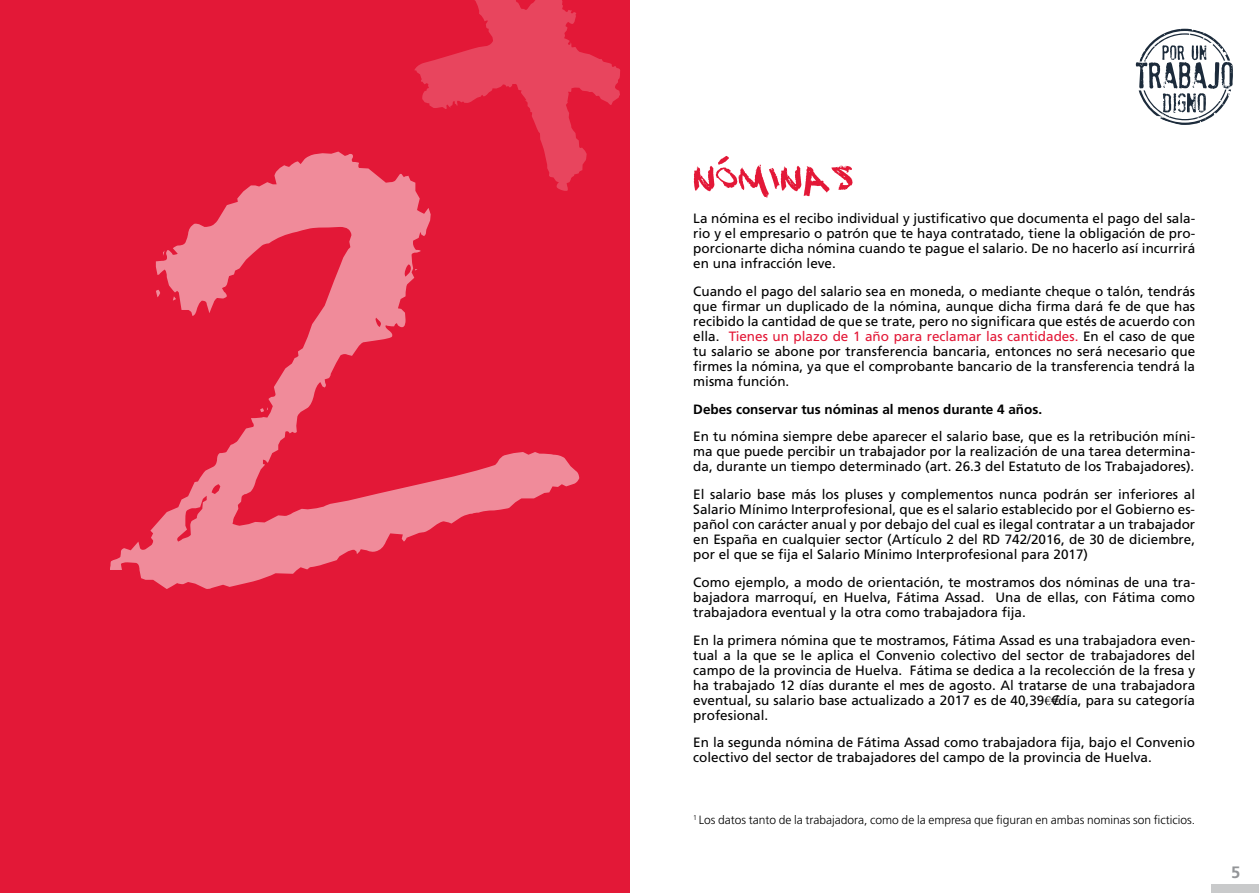
<style>
.page{position:relative;width:1259px;height:893px;background:#fff}
.page>*{position:absolute;margin:0;border:0;box-sizing:border-box;transform-origin:0 0}
.t1{font:700 16.5px "Frutiger";color:#939598}
.t2{font:13.5px/15px "Frutiger";color:#000;text-align:justify}
.t3{font:700 13.5px "Frutiger";color:#000}
.t4{font:300 12px "Frutiger";color:#000}
.s1{color:#e31837}
.s2{font-family:"Minion Pro"}
</style>
<div class="page">
<svg style="left:1135px;top:29px;width:98px;height:96px"></svg>
<div style="left:1211px;top:884px;width:48px;height:9px;background:#c9cacb"></div>
<div style="left:0;top:0;width:629px;height:893px;background:#e31837"></div>
<svg style="left:110px;top:152px;width:469px;height:437px"></svg>
<svg style="left:414px;top:0;width:206px;height:191px"></svg>
<svg style="left:694px;top:156px;width:159px;height:42px"></svg>
<p class="t2" style="left:693px;top:211px;width:503px">La nómina es el recibo individual y justificativo que documenta el pago del sala&shy;rio y el empresario o patrón que te haya contratado, tiene la obligación de pro&shy;porcionarte dicha nómina cuando te pague el salario. De no hacerlo así incurrirá en una infracción leve.</p>
<p class="t2" style="left:693px;top:284px;width:503px">Cuando el pago del salario sea en moneda, o mediante cheque o talón, tendrás que firmar un duplicado de la nómina, aunque dicha firma dará fe de que has recibido la cantidad de que se trate, pero no significara que estés de acuerdo con ella. <span class="s1">Tienes un plazo de 1 año para reclamar las cantidades.</span> En el caso de que tu salario se abone por transferencia bancaria, entonces no será necesario que firmes la nómina, ya que el comprobante bancario de la transferencia tendrá la misma función.</p>
<p class="t3" style="left:693px;top:401px;width:350px">Debes conservar tus nóminas al menos durante 4 años.</p>
<p class="t2" style="left:693px;top:429px;width:503px">En tu nómina siempre debe aparecer el salario base, que es la retribución míni&shy;ma que puede percibir un trabajador por la realización de una tarea determina&shy;da, durante un tiempo determinado (art. 26.3 del Estatuto de los Trabajadores).</p>
<p class="t2" style="left:693px;top:487px;width:503px">El salario base más los pluses y complementos nunca podrán ser inferiores al Salario Mínimo Interprofesional, que es el salario establecido por el Gobierno es&shy;pañol con carácter anual y por debajo del cual es ilegal contratar a un trabajador en España en cualquier sector (Artículo 2 del RD 742/2016, de 30 de diciembre, por el que se fija el Salario Mínimo Interprofesional para 2017)</p>
<p class="t2" style="left:693px;top:575px;width:503px">Como ejemplo, a modo de orientación, te mostramos dos nóminas de una tra&shy;bajadora marroquí, en Huelva, Fátima Assad. Una de ellas, con Fátima como trabajadora eventual y la otra como trabajadora fija.</p>
<p class="t2" style="left:693px;top:632px;width:503px">En la primera nómina que te mostramos, Fátima Assad es una trabajadora even&shy;tual a la que se le aplica el Convenio colectivo del sector de trabajadores del campo de la provincia de Huelva. Fátima se dedica a la recolección de la fresa y ha trabajado 12 días durante el mes de agosto. Al tratarse de una trabajadora eventual, su salario base actualizado a 2017 es de 40,39<span class="s2">€</span>€/día, para su categoría profesional.</p>
<p class="t2" style="left:693px;top:735px;width:503px">En la segunda nómina de Fátima Assad como trabajadora fija, bajo el Convenio colectivo del sector de trabajadores del campo de la provincia de Huelva.</p>
<p class="t4" style="left:693px;top:813px;width:503px"><sup>1</sup> Los datos tanto de la trabajadora, como de la empresa que figuran en ambas nominas son ficticios.</p>
<p class="t1" style="left:1231px;top:863px;width:11px">5</p>
</div>
